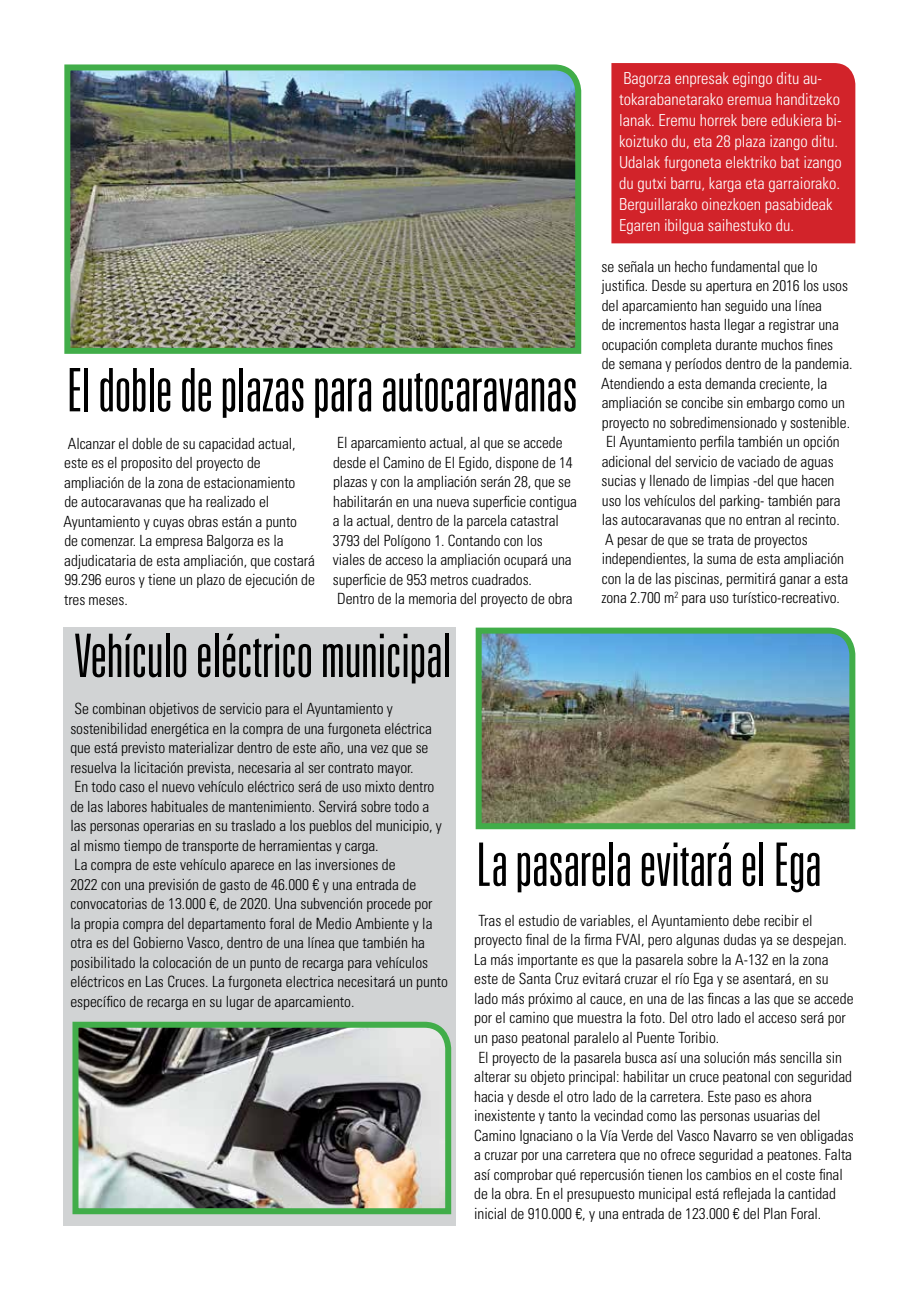
<style>
.page{position:relative;width:919px;height:1289px;background:#fff}
.page>*{position:absolute;margin:0;border:0;box-sizing:border-box;transform-origin:0 0}
.t1{font:300 ultra-condensed 60px "Univers LT Std";letter-spacing:-.005em;color:#000}
.t2{font:300 condensed 16.5px/21px "Univers LT Std";color:#fff}
.t3{font:300 condensed 15.45px/19.5px "Univers LT Std";letter-spacing:-.005em;color:#000}
</style>
<div class="page">
<div style="left:64px;top:627px;width:392px;height:598px;background:#d1d3d4"></div>
<img style="left:475px;top:627px;width:381px;height:203px">
<div style="left:611px;top:63px;width:244px;height:180px;background:#d2232a"></div>
<img style="left:64px;top:64px;width:518px;height:290px">
<svg style="left:72px;top:1021px;width:380px;height:194px"></svg>
<h1 class="t1" style="left:67px;top:359px;width:512px">El doble de plazas para autocaravanas</h1>
<p class="t3" style="left:63px;top:433px;width:253px">Alcanzar el doble de su capacidad actual, este es el proposito del proyecto de ampliación de la zona de estacionamiento<br>de autocaravanas que ha realizado el Ayuntamiento y cuyas obras están a punto<br>de comenzar. La empresa Balgorza es la adjudicataria de esta ampliación, que costará 99.296 euros y tiene un plazo de ejecución de tres meses.</p>
<p class="t3" style="left:333px;top:433px;width:246px">El aparcamiento actual, al que se accede desde el Camino de El Egido, dispone de 14 plazas y con la ampliación serán 28, que se habilitarán en una nueva superficie contigua a la actual, dentro de la parcela catastral 3793 del Polígono 1. Contando con los viales de acceso la ampliación ocupará una superficie de 953 metros cuadrados.<br>Dentro de la memoria del proyecto de obra</p>
<p class="t2" style="left:619px;top:68px;width:224px">Bagorza enpresak egingo ditu au&shy;tokarabanetarako eremua handitzeko lanak. Eremu horrek bere edukiera bi&shy;koiztuko du, eta 28 plaza izango ditu.<br>Udalak furgoneta elektriko bat izango du gutxi barru, karga eta garraiorako.<br>Berguillarako oinezkoen pasabideak Egaren ibilgua saihestuko du.</p>
<p class="t3" style="left:601px;top:256px;width:217px">se señala un hecho fundamental que lo</p>
<p class="t3" style="left:601px;top:276px;width:248px">justifica. Desde su apertura en 2016 los usos</p>
<p class="t3" style="left:601px;top:295px;width:222px">del aparcamiento han seguido una línea</p>
<p class="t3" style="left:601px;top:315px;width:238px">de incrementos hasta llegar a registrar una</p>
<p class="t3" style="left:601px;top:334px;width:233px">ocupación completa durante muchos fines</p>
<p class="t3" style="left:601px;top:354px;width:252px">de semana y períodos dentro de la pandemia.</p>
<p class="t3" style="left:601px;top:373px;width:228px">Atendiendo a esta demanda creciente, la</p>
<p class="t3" style="left:601px;top:393px;width:245px">ampliación se concibe sin embargo como un</p>
<p class="t3" style="left:602px;top:412px;width:250px">proyecto no sobredimensionado y sostenible.</p>
<p class="t3" style="left:606px;top:432px;width:235px">El Ayuntamiento perfila también un opción</p>
<p class="t3" style="left:601px;top:451px;width:233px">adicional del servicio de vaciado de aguas</p>
<p class="t3" style="left:601px;top:471px;width:234px">sucias y llenado de limpias -del que hacen</p>
<p class="t3" style="left:602px;top:490px;width:240px">uso los vehículos del parking- también para</p>
<p class="t3" style="left:601px;top:510px;width:239px">las autocaravanas que no entran al recinto.</p>
<p class="t3" style="left:605px;top:529px;width:204px">A pesar de que se trata de proyectos</p>
<p class="t3" style="left:601px;top:549px;width:244px">independientes, la suma de esta ampliación</p>
<p class="t3" style="left:602px;top:568px;width:248px">con la de las piscinas, permitirá ganar a esta</p>
<p class="t3" style="left:601px;top:588px;width:240px">zona 2.700 m<sup>2</sup> para uso turístico-recreativo.</p>
<h1 class="t1" style="left:75px;top:624px;width:378px">Vehículo eléctrico municipal</h1>
<p class="t3" style="left:70px;top:699px;width:379px">Se combinan objetivos de servicio para el Ayuntamiento y sostenibilidad energética en la compra de una furgoneta eléctrica que está previsto materializar dentro de este año, una vez que se resuelva la licitación prevista, necesaria al ser contrato mayor.<br>En todo caso el nuevo vehículo eléctrico será de uso mixto dentro<br>de las labores habituales de mantenimiento. Servirá sobre todo a las personas operarias en su traslado a los pueblos del municipio, y al mismo tiempo de transporte de herramientas y carga.<br>La compra de este vehículo aparece en las inversiones de<br>2022 con una previsión de gasto de 46.000 € y una entrada de convocatorias de 13.000 €, de 2020. Una subvención procede por<br>la propia compra del departamento foral de Medio Ambiente y la otra es del Gobierno Vasco, dentro de una línea que también ha posibilitado la colocación de un punto de recarga para vehículos eléctricos en Las Cruces. La furgoneta electrica necesitará un punto específico de recarga en su lugar de aparcamiento.</p>
<h1 class="t1" style="left:476px;top:833px;width:347px">La pasarela evitará el Ega</h1>
<p class="t3" style="left:474px;top:910px;width:381px">Tras el estudio de variables, el Ayuntamiento debe recibir el proyecto final de la firma FVAI, pero algunas dudas ya se despejan.<br>La más importante es que la pasarela sobre la A-132 en la zona este de Santa Cruz evitará cruzar el río Ega y se asentará, en su lado más próximo al cauce, en una de las fincas a las que se accede por el camino que muestra la foto. Del otro lado el acceso será por un paso peatonal paralelo al Puente Toribio.<br>El proyecto de la pasarela busca así una solución más sencilla sin alterar su objeto principal: habilitar un cruce peatonal con seguridad hacia y desde el otro lado de la carretera. Este paso es ahora inexistente y tanto la vecindad como las personas usuarias del Camino Ignaciano o la Vía Verde del Vasco Navarro se ven obligadas a cruzar por una carretera que no ofrece seguridad a peatones. Falta así comprobar qué repercusión tienen los cambios en el coste final de la obra. En el presupuesto municipal está reflejada la cantidad inicial de 910.000 €, y una entrada de 123.000 € del Plan Foral.</p>
</div>
